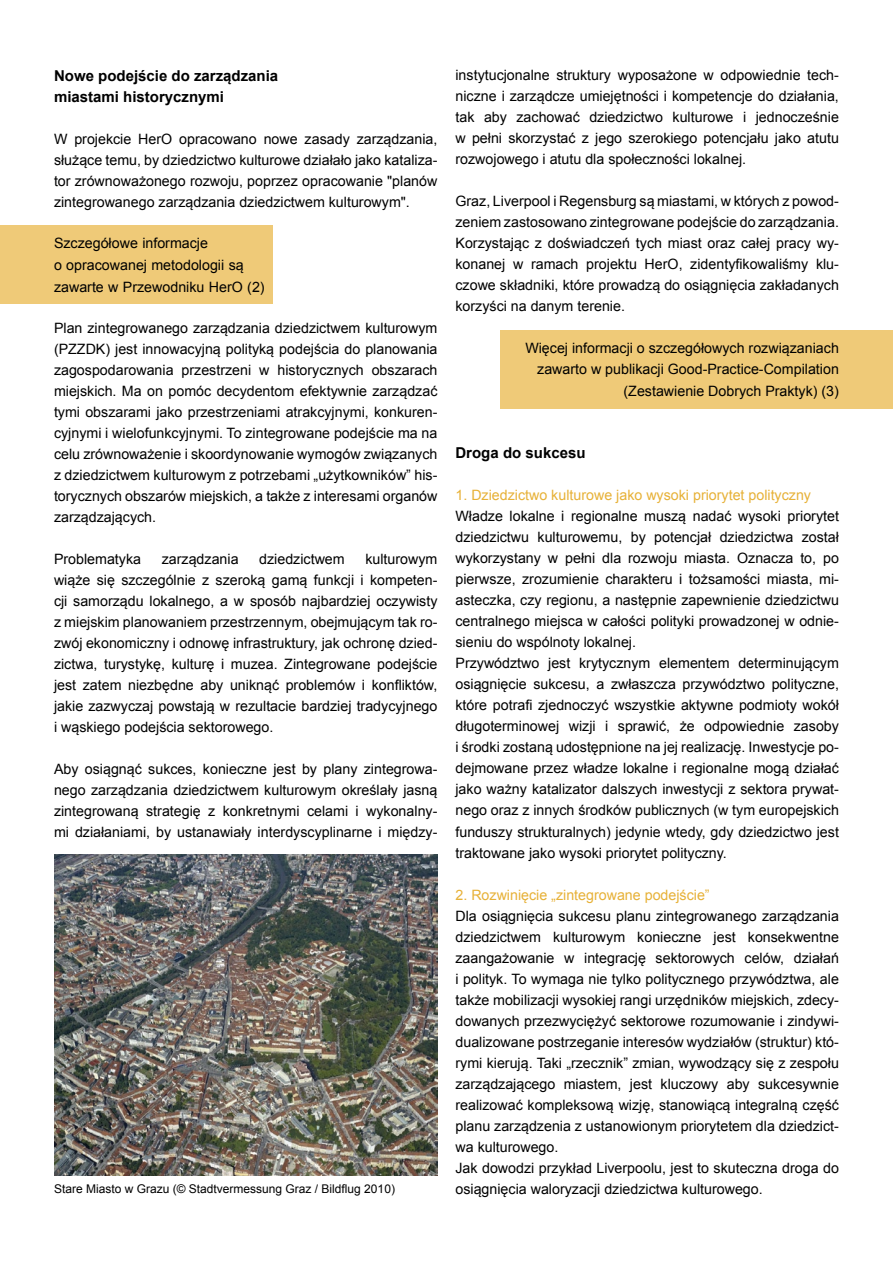
<style>
.page{position:relative;width:893px;height:1263px;background:#fff}
.page>*{position:absolute;margin:0;border:0;box-sizing:border-box;transform-origin:0 0}
.t1{font:700 15px/21px "Arial";color:#000}
.t2{font:14.25px/21px "Arial";color:#000;text-align:justify}
.t3{font:14.25px "Arial";color:#e7b137}
.t4{font:12px "Arial";color:#000}
</style>
<div class="page">
<div style="left:501px;top:330px;width:392px;height:79px;background:#efca78"></div>
<img style="left:54px;top:855px;width:383px;height:320px">
<div style="left:0;top:225px;width:272px;height:79px;background:#efca78"></div>
<p class="t1" style="left:54px;top:66px;width:226px">Nowe podejście do zarządzania miastami historycznymi</p>
<p class="t2" style="left:54px;top:129px;width:385px">W projekcie HerO opracowano nowe zasady zarządzania, służące temu, by dziedzictwo kulturowe działało jako kataliza&shy;tor zrównoważonego rozwoju, poprzez opracowanie "planów zintegrowanego zarządzania dziedzictwem kulturowym".</p>
<p class="t2" style="left:54px;top:233px;width:212px;line-height:21.6px;text-align:left">Szczegółowe informacje<br>o opracowanej metodologii są zawarte w Przewodniku HerO (2)</p>
<p class="t2" style="left:54px;top:318px;width:385px">Plan zintegrowanego zarządzania dziedzictwem kulturowym (PZZDK) jest innowacyjną polityką podejścia do planowania zagospodarowania przestrzeni w historycznych obszarach miejskich. Ma on pomóc decydentom efektywnie zarządzać tymi obszarami jako przestrzeniami atrakcyjnymi, konkuren&shy;cyjnymi i wielofunkcyjnymi. To zintegrowane podejście ma na celu zrównoważenie i skoordynowanie wymogów związanych z dziedzictwem kulturowym z potrzebami „użytkowników” his&shy;torycznych obszarów miejskich, a także z interesami organów zarządzających.</p>
<p class="t2" style="left:54px;top:549px;width:89px">Problematyka</p>
<p class="t2" style="left:162px;top:549px;width:78px">zarządzania</p>
<p class="t2" style="left:259px;top:549px;width:87px">dziedzictwem</p>
<p class="t2" style="left:54px;top:549px;width:385px;text-indent:311px">kulturowym wiąże się szczególnie z szeroką gamą funkcji i kompeten&shy;cji samorządu lokalnego, a w sposób najbardziej oczywisty z miejskim planowaniem przestrzennym, obejmującym tak ro&shy;zwój ekonomiczny i odnowę infrastruktury, jak ochronę dzied&shy;zictwa, turystykę, kulturę i muzea. Zintegrowane podejście jest zatem niezbędne aby uniknąć problemów i konfliktów, jakie zazwyczaj powstają w rezultacie bardziej tradycyjnego i wąskiego podejścia sektorowego.</p>
<p class="t2" style="left:54px;top:759px;width:385px">Aby osiągnąć sukces, konieczne jest by plany zintegrowa&shy;nego zarządzania dziedzictwem kulturowym określały jasną zintegrowaną strategię z konkretnymi celami i wykonalny&shy;mi działaniami, by ustanawiały interdyscyplinarne i między-</p>
<p class="t2" style="left:455px;top:65px;width:385px">instytucjonalne struktury wyposażone w odpowiednie tech&shy;niczne i zarządcze umiejętności i kompetencje do działania, tak aby zachować dziedzictwo kulturowe i jednocześnie w pełni skorzystać z jego szerokiego potencjału jako atutu rozwojowego i atutu dla społeczności lokalnej.</p>
<p class="t2" style="left:455px;top:191px;width:385px">Graz, Liverpool i Regensburg są miastami, w których z powod&shy;zeniem zastosowano zintegrowane podejście do zarządzania.<br>Korzystając z doświadczeń tych miast oraz całej pracy wy&shy;konanej w ramach projektu HerO, zidentyfikowaliśmy klu&shy;czowe składniki, które prowadzą do osiągnięcia zakładanych korzyści na danym terenie.</p>
<p class="t2" style="left:525px;top:338px;width:315px;text-align:right">Więcej informacji o szczegółowych rozwiązaniach zawarto w publikacji Good-Practice-Compilation (Zestawienie Dobrych Praktyk) (3)</p>
<p class="t1" style="left:455px;top:443px;width:132px">Droga do sukcesu</p>
<p class="t3" style="left:455px;top:486px;width:357px">1. Dziedzictwo kulturowe jako wysoki priorytet polityczny</p>
<p class="t2" style="left:455px;top:506px;width:385px;text-align:left">Władze lokalne i regionalne muszą nadać wysoki priorytet dziedzictwu kulturowemu, by potencjał dziedzictwa został wykorzystany w pełni dla rozwoju miasta. Oznacza to, po pierwsze, zrozumienie charakteru i tożsamości miasta, mi&shy;asteczka, czy regionu, a następnie zapewnienie dziedzictwu centralnego miejsca w całości polityki prowadzonej w odnie&shy;sieniu do wspólnoty lokalnej.<br>Przywództwo jest krytycznym elementem determinującym osiągnięcie sukcesu, a zwłaszcza przywództwo polityczne, które potrafi zjednoczyć wszystkie aktywne podmioty wokół długoterminowej wizji i sprawić, że odpowiednie zasoby i środki zostaną udostępnione na jej realizację. Inwestycje po&shy;dejmowane przez władze lokalne i regionalne mogą działać jako ważny katalizator dalszych inwestycji z sektora prywat&shy;nego oraz z innych środków publicznych (w tym europejskich funduszy strukturalnych) jedynie wtedy, gdy dziedzictwo jest traktowane jako wysoki priorytet polityczny.</p>
<p class="t3" style="left:455px;top:885px;width:256px">2. Rozwinięcie „zintegrowane podejście”</p>
<p class="t2" style="left:455px;top:905px;width:385px;text-align:left">Dla osiągnięcia sukcesu planu zintegrowanego zarządzania dziedzictwem kulturowym konieczne jest konsekwentne zaangażowanie w integrację sektorowych celów, działań i polityk. To wymaga nie tylko politycznego przywództwa, ale także mobilizacji wysokiej rangi urzędników miejskich, zdecy&shy;dowanych przezwyciężyć sektorowe rozumowanie i zindywi&shy;dualizowane postrzeganie interesów wydziałów (struktur) któ&shy;rymi kierują. Taki „rzecznik” zmian, wywodzący się z zespołu zarządzającego miastem, jest kluczowy aby sukcesywnie realizować kompleksową wizję, stanowiącą integralną część planu zarządzenia z ustanowionym priorytetem dla dziedzict&shy;wa kulturowego.<br>Jak dowodzi przykład Liverpoolu, jest to skuteczna droga do</p>
<p class="t4" style="left:54px;top:1181px;width:342px">Stare Miasto w Grazu (© Stadtvermessung Graz / Bildflug 2010)</p>
<p class="t2" style="left:455px;top:1178px;width:309px">osiągnięcia waloryzacji dziedzictwa kulturowego.</p>
</div>
